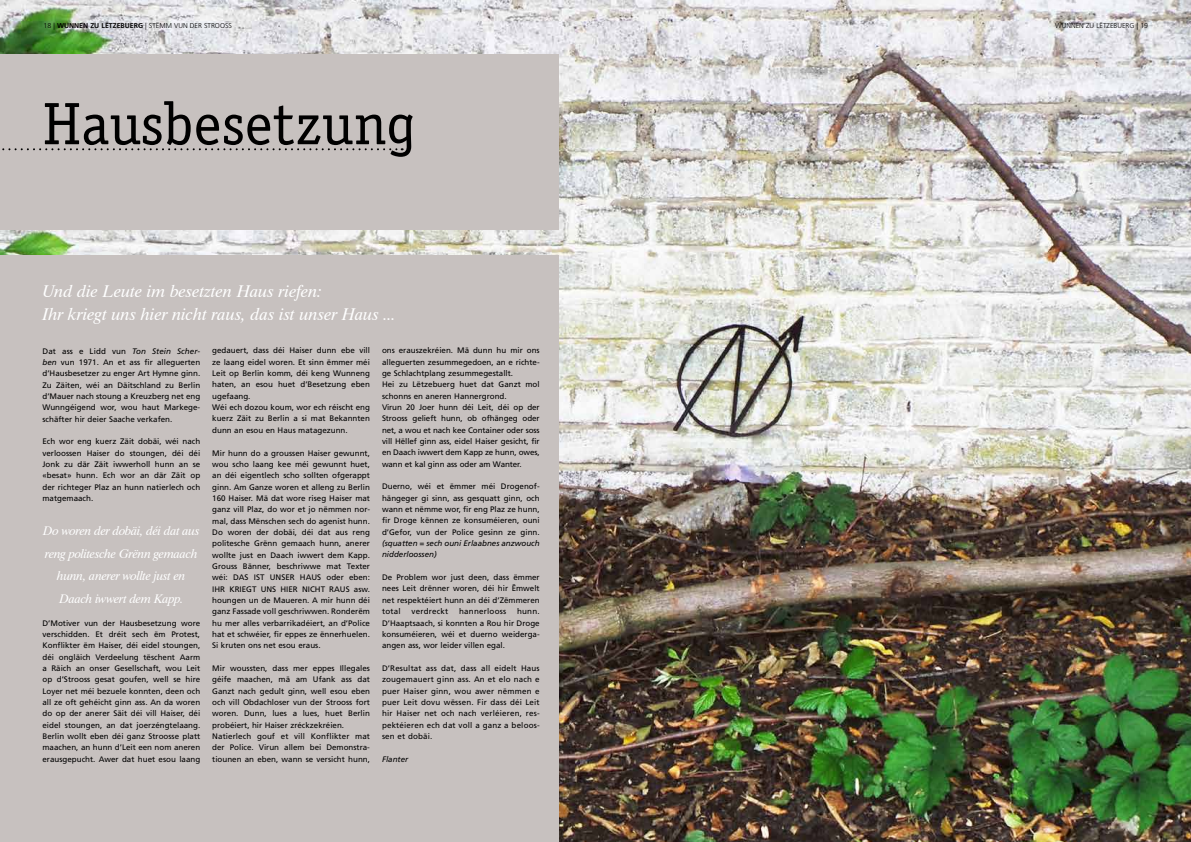
<style>
.page{position:relative;width:1191px;height:842px;background:#fff}
.page>*{position:absolute;margin:0;border:0;box-sizing:border-box;transform-origin:0 0}
.t1{font:60px "Officina Serif";color:#000}
.t2{font:italic 17px/22.7px "Dutch 801 BT";color:#fff}
.t3{font:italic 12.5px/22.7px "Dutch 801 BT";letter-spacing:-.025em;color:#fff;text-align:center}
.t4{font:8px/11.3px "Frutiger";color:#000;text-align:justify}
.t5{font:italic 8px/11.3px "Frutiger";color:#000}
.t6{font:8px "Frutiger";letter-spacing:.03em;color:#000}
.t7{font:300 7px "Frutiger";color:#000}
.s1{font-weight:700}
.s2{font-style:italic}
</style>
<div class="page">
<img style="left:0;top:0;width:1191px;height:842px">
<div style="left:0;top:255px;width:558px;height:587px;background:#c7c1bf"></div>
<div style="left:0;top:54px;width:558px;height:176px;background:#c7c1bf"></div>
<svg style="left:2px;top:148px;width:401px;height:2px"></svg>
<p class="t7" style="left:44px;top:22px;width:190px">18 | <span class="s1">WUNNEN ZU LËTZEBUERG</span> | STËMM VUN DER STROOSS</p>
<p class="t7" style="left:1055px;top:22px;width:94px">WUNNEN ZU LËTZEBUERG | 19</p>
<h1 class="t1" style="left:43px;top:89px;width:375px">Hausbesetzung</h1>
<h2 class="t2" style="left:43px;top:279px;width:355px">Und die Leute im besetzten Haus riefen:<br>Ihr kriegt uns hier nicht raus, das ist unser Haus ...</h2>
<p class="t4" style="left:43px;top:345px;width:159px">Dat ass e Lidd vun <span class="s2">Ton Stein Scher&shy;ben</span> vun 1971. An et ass fir alleguerten d’Hausbesetzer zu enger Art Hymne ginn.<br>Zu Zäiten, wéi an Däitschland zu Berlin d’Mauer nach stoung a Kreuzberg net eng Wunngéigend wor, wou haut Markege&shy;schäfter hir deier Saache verkafen.</p>
<p class="t4" style="left:43px;top:436px;width:159px">Ech wor eng kuerz Zäit dobäi, wéi nach verloossen Haiser do stoungen, déi déi Jonk zu där Zäit iwwerholl hunn an se «besat» hunn. Ech wor an där Zäit op der richteger Plaz an hunn natierlech och matgemaach.</p>
<p class="t4" style="left:382px;top:345px;width:159px;text-align:left">ons erauszekréien. Mä dunn hu mir ons alleguerten zesummegedoen, an e richte&shy;ge Schlachtplang zesummegestallt.<br>Hei zu Lëtzebuerg huet dat Ganzt mol schonns en aneren Hannergrond.<br>Virun 20 Joer hunn déi Leit, déi op der Strooss gelieft hunn, ob ofhängeg oder net, a wou et nach kee Container oder soss vill Hëllef ginn ass, eidel Haiser gesicht, fir en Daach iwwert dem Kapp ze hunn, owes, wann et kal ginn ass oder am Wanter.</p>
<p class="t4" style="left:382px;top:481px;width:159px">Duerno, wéi et ëmmer méi Drogenof&shy;hängeger gi sinn, ass gesquatt ginn, och wann et nëmme wor, fir eng Plaz ze hunn, fir Droge kënnen ze konsuméieren, ouni d’Gefor, vun der Police gesinn ze ginn.</p>
<p class="t5" style="left:382px;top:538px;width:159px">(squatten = sech ouni Erlaabnes anzwouch nidderloossen)</p>
<p class="t4" style="left:382px;top:572px;width:159px">De Problem wor just deen, dass ëmmer nees Leit drënner woren, déi hir Ëmwelt net respektéiert hunn an déi d’Zëmmeren total</p>
<p class="t4" style="left:212px;top:345px;width:159px;text-align:left">gedauert, dass déi Haiser dunn ebe vill ze laang eidel woren. Et sinn ëmmer méi Leit op Berlin komm, déi keng Wunneng haten, an esou huet d’Besetzung eben ugefaang.<br>Wéi ech dozou koum, wor ech réischt eng kuerz Zäit zu Berlin a si mat Bekannten dunn an esou en Haus matagezunn.</p>
<p class="t4" style="left:212px;top:447px;width:159px">Mir hunn do a groussen Haiser gewunnt, wou scho laang kee méi gewunnt huet, an déi eigentlech scho sollten ofgerappt ginn. Am Ganze woren et alleng zu Berlin 160 Haiser. Mä dat wore riseg Haiser mat ganz vill Plaz, do wor et jo nëmmen nor&shy;mal, dass Mënschen sech do agenist hunn.<br>Do woren der dobäi, déi dat aus reng politesche Grënn gemaach hunn, anerer wollte just en Daach iwwert dem Kapp.<br>Grouss Bänner, beschriwwe mat Texter wéi: DAS IST UNSER HAUS oder eben:<br>IHR KRIEGT UNS HIER NICHT RAUS asw. houngen un de Maueren. A mir hunn déi ganz Fassade voll geschriwwen. Ronderëm hu mer alles verbarrikadéiert, an d’Police hat et schwéier, fir eppes ze ënnerhuelen.<br>Si kruten ons net esou eraus.</p>
<p class="t4" style="left:212px;top:662px;width:159px;text-align:left">Mir woussten, dass mer eppes Illegales géife maachen, mä am Ufank ass dat Ganzt nach gedult ginn, well esou eben och vill Obdachloser vun der Strooss fort woren. Dunn, lues a lues, huet Berlin probéiert, hir Haiser zréckzekréien.<br>Natierlech gouf et vill Konflikter mat der Police. Virun allem bei Demonstra&shy;tiounen an eben, wann se versicht hunn,</p>
<h3 class="t3" style="left:43px;top:519px;width:158px">Do woren der dobäi, déi dat aus reng politesche Grënn gemaach hunn, anerer wollte just en<br>Daach iwwert dem Kapp.</h3>
<p class="t4" style="left:382px;top:606px;width:159px;text-indent:135px">hunn.<br>D’Haaptsaach, si konnten a Rou hir Droge konsuméieren, wéi et duerno weiderga&shy;angen ass, wor leider villen egal.</p>
<p class="t4" style="left:382px;top:662px;width:159px">D’Resultat ass dat, dass all eidelt Haus zougemauert ginn ass. An et elo nach e puer Haiser ginn, wou awer nëmmen e puer Leit dovu wëssen. Fir dass déi Leit hir Haiser net och nach verléieren, res&shy;pektéieren ech dat voll a ganz a beloos&shy;sen et dobäi.</p>
<p class="t5" style="left:382px;top:753px;width:28px">Flanter</p>
<p class="t6" style="left:411px;top:607px;width:38px">verdreckt</p>
<p class="t6" style="left:459px;top:607px;width:49px">hannerlooss</p>
<p class="t4" style="left:43px;top:617px;width:159px">D’Motiver vun der Hausbesetzung wore verschidden. Et dréit sech ëm Protest, Konflikter ëm Haiser, déi eidel stoungen, déi ongläich Verdeelung tëschent Aarm a Räich an onser Gesellschaft, wou Leit op d’Strooss gesat goufen, well se hire Loyer net méi bezuele konnten, deen och all ze oft gehéicht ginn ass. An da woren do op der anerer Säit déi vill Haiser, déi eidel stoungen, an dat joerzéngtelaang.<br>Berlin wollt eben déi ganz Stroosse platt maachen, an hunn d’Leit een nom aneren erausgepucht. Awer dat huet esou laang</p>
</div>
